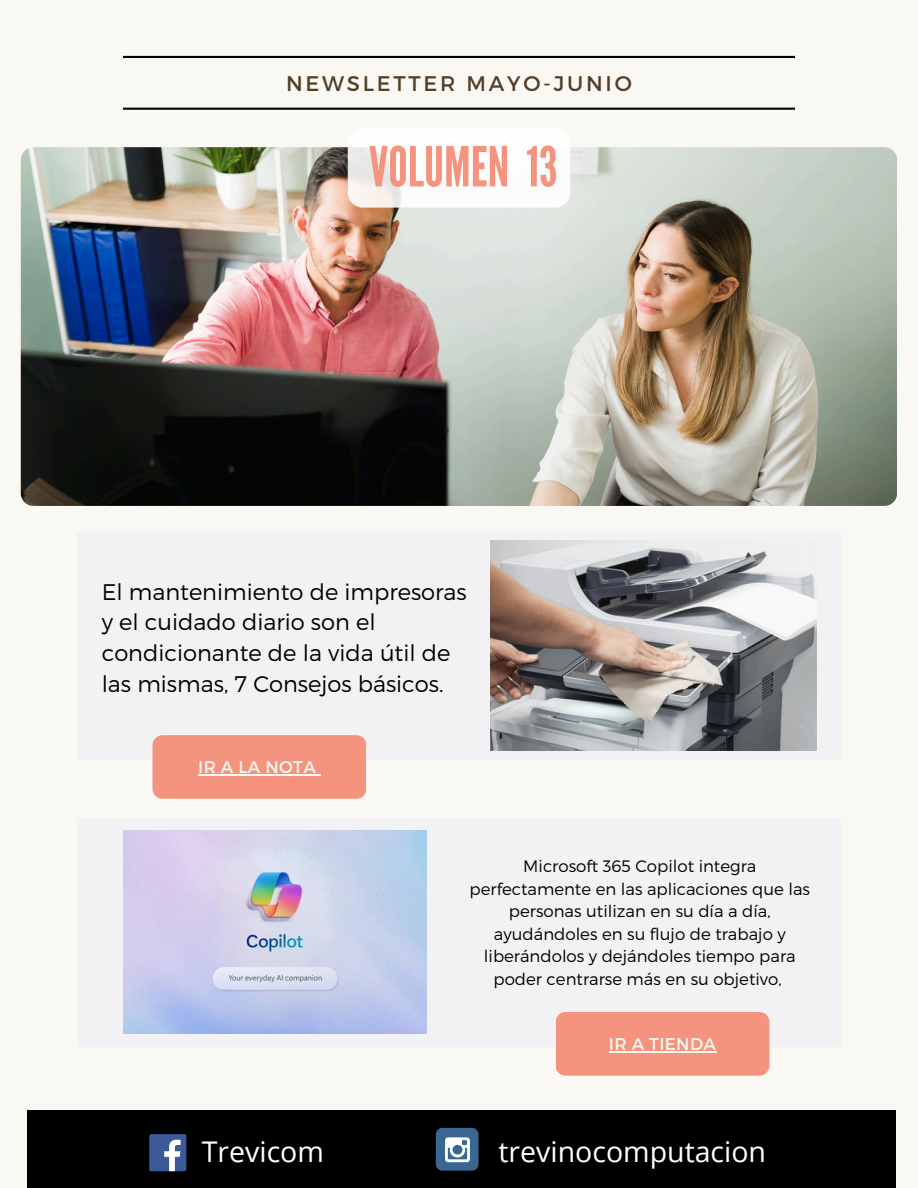
<style>
.page{position:relative;width:918px;height:1188px;background:#faf8f2}
.page>*{position:absolute;margin:0;border:0;box-sizing:border-box;transform-origin:0 0}
.t1{font:55.05px "League Gothic";color:#f4937e}
.t2{font:28.5px "Open Sans";color:#fff}
.t3{font:300 22.5px/30.8px "Montserrat";color:#000}
.t4{font:21.15px "Montserrat";letter-spacing:.13em;color:#523e27}
.t5{font:16.95px "Montserrat";letter-spacing:.02em;color:#faf8f2}
.t6{font:300 16.5px/22.5px "Montserrat";color:#000;text-align:center}
</style>
<div class="page">
<img style="left:21px;top:147px;width:876px;height:359px;border-radius:13px">
<hr style="left:123px;top:56px;width:672px;height:2px;background:#000">
<hr style="left:123px;top:108px;width:672px;height:2px;background:#000">
<div style="left:77px;top:531px;width:764px;height:229px;background:#f2f1f3"></div>
<div style="left:152px;top:735px;width:214px;height:64px;background:#f4937e"></div>
<div style="left:77px;top:818px;width:764px;height:229px;background:#f2f1f3"></div>
<div style="left:556px;top:1012px;width:213px;height:64px;background:#f4937e"></div>
<hr style="left:609px;top:1051px;width:107px;height:2px;background:#faf8f2">
<div style="left:27px;top:1111px;width:868px;height:77px;background:#000"></div>
<img style="left:490px;top:541px;width:326px;height:209px">
<img style="left:123px;top:831px;width:304px;height:202px">
<div style="left:348px;top:128px;width:222px;height:80px;background:#fff;border-radius:15px"></div>
<div style="left:149px;top:1134px;width:37px;height:37px;background:#3d5a98;border-radius:2px"></div>
<svg style="left:164px;top:1140px;width:17px;height:31px"></svg>
<div style="left:436px;top:1128px;width:43px;height:43px;background:#396791;border-radius:6px"></div>
<svg style="left:445px;top:1137px;width:25px;height:25px"></svg>
<h1 class="t4" style="left:286px;top:70px;width:347px">NEWSLETTER MAYO-JUNIO</h1>
<p class="t1" style="left:369px;top:135px;width:190px">VOLUMEN 13</p>
<p class="t3" style="left:102px;top:575px;width:367px">El mantenimiento de impresoras y el cuidado diario son el condicionante de la vida útil de las mismas, 7 Consejos básicos.</p>
<p class="t5" style="left:198px;top:756px;width:119px">IR A LA NOTA</p>
<h5 class="t6" style="left:470px;top:855px;width:342px">Microsoft 365 Copilot integra perfectamente en las aplicaciones que las personas utilizan en su día a día, ayudándoles en su flujo de trabajo y liberándolos y dejándoles tiempo para poder centrarse más en su objetivo,</h5>
<h4 class="t5" style="left:609px;top:1033px;width:109px">IR A TIENDA</h4>
<p class="t2" style="left:202px;top:1132px;width:124px">Trevicom</p>
<h2 class="t2" style="left:499px;top:1132px;width:269px">trevinocomputacion</h2>
</div>
